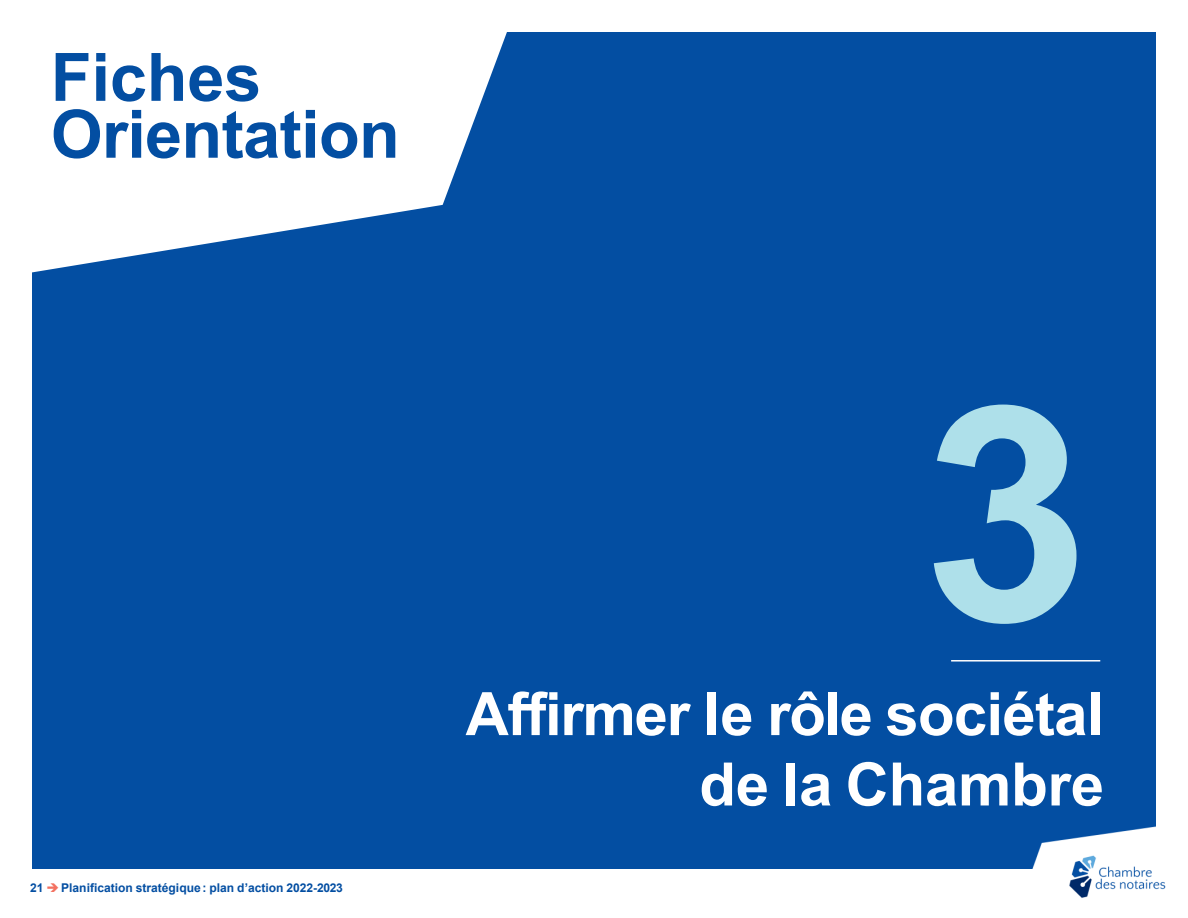
<style>
.page{position:relative;width:1188px;height:918px;background:#fff}
.page>*{position:absolute;margin:0;border:0;box-sizing:border-box;transform-origin:0 0}
.t1{font:700 300px "Arial";color:#aee0ea}
.t2{font:700 66.75px/56.8px "Arial";letter-spacing:-.01em;color:#034ea2}
.t3{font:700 60px "Arial";letter-spacing:-.015em;color:#fff}
.t4{font:700 12px "Arial";letter-spacing:-.005em;color:#034ea2}
.s1{color:#f37160}
</style>
<div class="page">
<div style="left:32px;top:32px;width:1124px;height:837px;background:#034ea2"></div>
<svg style="left:32px;top:32px;width:475px;height:241px;fill:#fff"></svg>
<hr style="left:951px;top:660px;width:149px;height:2px;background:#fff">
<img style="left:1032px;top:826px;width:134px;height:72px">
<h2 class="t2" style="left:51px;top:50px;width:351px">Fiches<br>Orientation</h2>
<p class="t4" style="left:30px;top:880px;width:314px">21 <span class="s1">➔</span> Planification stratégique: plan d’action 2022-2023</p>
<p class="t1" style="left:923px;top:303px;width:168px">3</p>
<p class="t3" style="left:466px;top:672px;width:639px">Affirmer le rôle sociétal</p>
<p class="t3" style="left:699px;top:742px;width:406px">de la Chambre</p>
</div>
